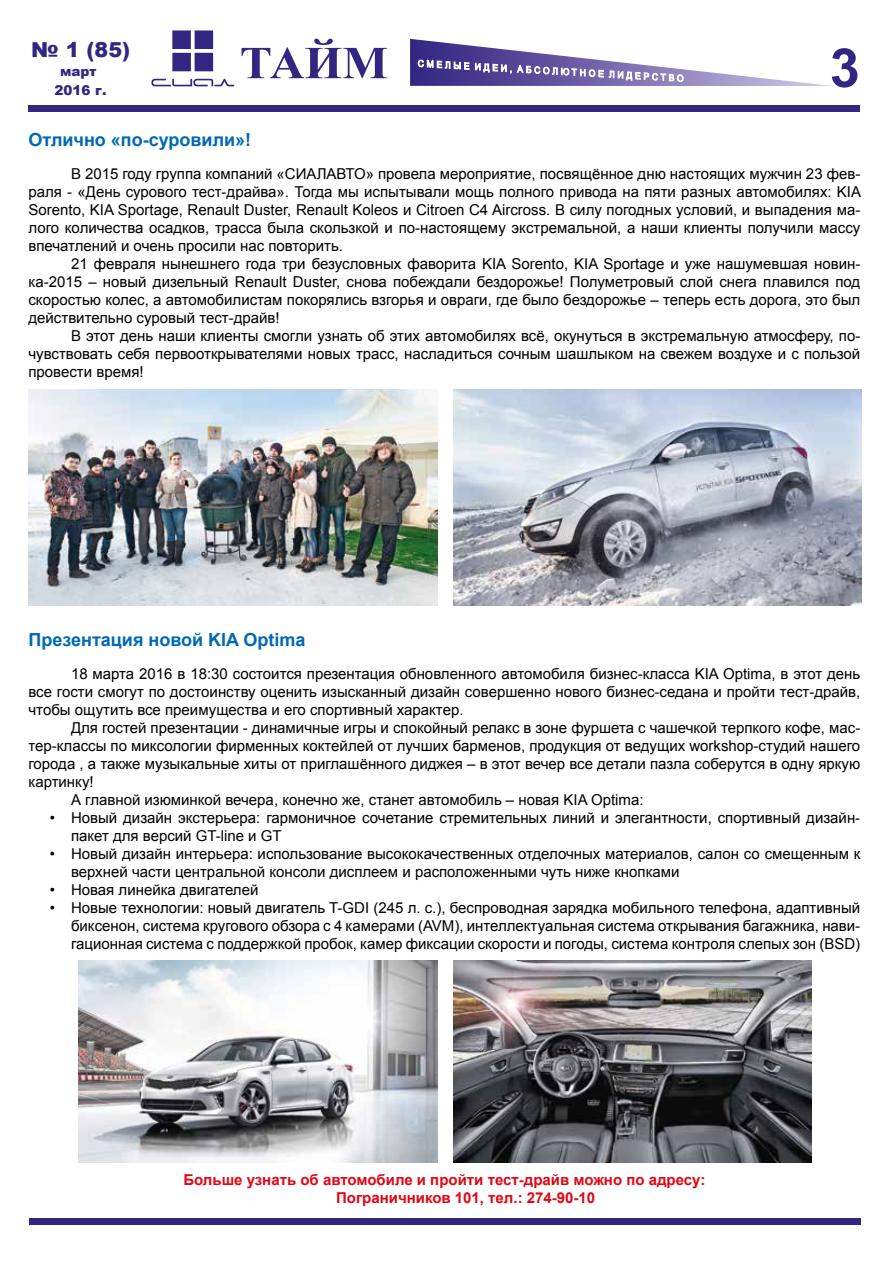
<style>
.page{position:relative;width:893px;height:1263px;background:#fff}
.page>*{position:absolute;margin:0;border:0;box-sizing:border-box;transform-origin:0 0}
.t1{font:700 54px "Arial";color:#312783}
.t2{font:900 20.7px "Arial";color:#312783}
.t3{font:700 18px "Arial";color:#0069b4}
.t4{font:15px/18px "Arial";color:#000;text-align:justify}
.t5{font:700 15px/18px "Arial";color:#e30613}
.t6{font:900 13.5px/19px "Arial";color:#312783;text-align:center}
</style>
<div class="page">
<svg style="left:151px;top:30px;width:83px;height:56px"></svg>
<svg style="left:242px;top:39px;width:145px;height:39px"></svg>
<svg style="left:410px;top:39px;width:421px;height:47px"></svg>
<div style="left:28px;top:105px;width:832px;height:6px;background:#312783"></div>
<div style="left:29px;top:1218px;width:832px;height:6px;background:#312783"></div>
<img style="left:28px;top:390px;width:409px;height:215px">
<img style="left:453px;top:390px;width:409px;height:215px">
<img style="left:79px;top:960px;width:358px;height:202px">
<img style="left:453px;top:960px;width:359px;height:202px">
<h2 class="t2" style="left:31px;top:35px;width:100px">№ 1 (85)</h2>
<p class="t6" style="left:55px;top:61px;width:53px">март<br>2016 г.</p>
<h1 class="t1" style="left:830px;top:32px;width:32px">3</h1>
<p class="t3" style="left:28px;top:128px;width:224px">Отлично «по-суровили»!</p>
<p class="t4" style="left:28px;top:165px;width:834px;text-indent:43px">В 2015 году группа компаний «СИАЛАВТО» провела мероприятие, посвящённое дню настоящих мужчин 23 фев&shy;раля - «День сурового тест-драйва». Тогда мы испытывали мощь полного привода на пяти разных автомобилях: KIA Sorento, KIA Sportage, Renault Duster, Renault Koleos и Citroen C4 Aircross. В силу погодных условий, и выпадения ма&shy;лого количества осадков, трасса была скользкой и по-настоящему экстремальной, а наши клиенты получили массу впечатлений и очень просили нас повторить.</p>
<p class="t4" style="left:28px;top:255px;width:833px;text-indent:43px">21 февраля нынешнего года три безусловных фаворита KIA Sorento, KIA Sportage и уже нашумевшая новин&shy;ка-2015 – новый дизельный Renault Duster, снова побеждали бездорожье! Полуметровый слой снега плавился под скоростью колес, а автомобилистам покорялись взгорья и овраги, где было бездорожье – теперь есть дорога, это был действительно суровый тест-драйв!</p>
<p class="t4" style="left:28px;top:327px;width:833px;text-indent:43px">В этот день наши клиенты смогли узнать об этих автомобилях всё, окунуться в экстремальную атмосферу, по&shy;чувствовать себя первооткрывателями новых трасс, насладиться сочным шашлыком на свежем воздухе и с пользой провести время!</p>
<p class="t3" style="left:28px;top:628px;width:279px">Презентация новой KIA Optima</p>
<p class="t4" style="left:28px;top:665px;width:833px;text-indent:43px">18 марта 2016 в 18:30 состоится презентация обновленного автомобиля бизнес-класса KIA Optima, в этот день все гости смогут по достоинству оценить изысканный дизайн совершенно нового бизнес-седана и пройти тест-драйв, чтобы ощутить все преимущества и его спортивный характер.</p>
<p class="t4" style="left:71px;top:719px;width:791px">Для гостей презентации - динамичные игры и спокойный релакс в зоне фуршета с чашечкой терпкого кофе, мас-</p>
<p class="t4" style="left:28px;top:737px;width:833px">тер-классы по миксологии фирменных коктейлей от лучших барменов, продукция от ведущих workshop-студий нашего</p>
<p class="t4" style="left:28px;top:755px;width:833px">города , а также музыкальные хиты от приглашённого диджея – в этот вечер все детали пазла соберутся в одну яркую</p>
<p class="t4" style="left:28px;top:773px;width:67px">картинку!</p>
<p class="t4" style="left:71px;top:791px;width:574px">А главной изюминкой вечера, конечно же, станет автомобиль – новая KIA Optima:</p>
<p class="t4" style="left:71px;top:809px;width:791px;text-indent:-21px">• Новый дизайн экстерьера: гармоничное сочетание стремительных линий и элегантности, спортивный дизайн&shy;пакет для версий GT-line и GT</p>
<p class="t4" style="left:71px;top:845px;width:791px;text-indent:-21px">• Новый дизайн интерьера: использование высококачественных отделочных материалов, салон со смещенным к верхней части центральной консоли дисплеем и расположенными чуть ниже кнопками</p>
<p class="t4" style="left:50px;top:881px;width:210px">• Новая линейка двигателей</p>
<p class="t4" style="left:71px;top:899px;width:791px;text-indent:-21px">• Новые технологии: новый двигатель T-GDI (245 л. с.), беспроводная зарядка мобильного телефона, адаптивный биксенон, система кругового обзора с 4 камерами (AVM), интеллектуальная система открывания багажника, нави&shy;гационная система с поддержкой пробок, камер фиксации скорости и погоды, система контроля слепых зон (BSD)</p>
<p class="t5" style="left:336px;top:1171px;width:371px;text-indent:-153px">Больше узнать об автомобиле и пройти тест-драйв можно по адресу:<br>Пограничников 101, тел.: 274-90-10</p>
</div>
